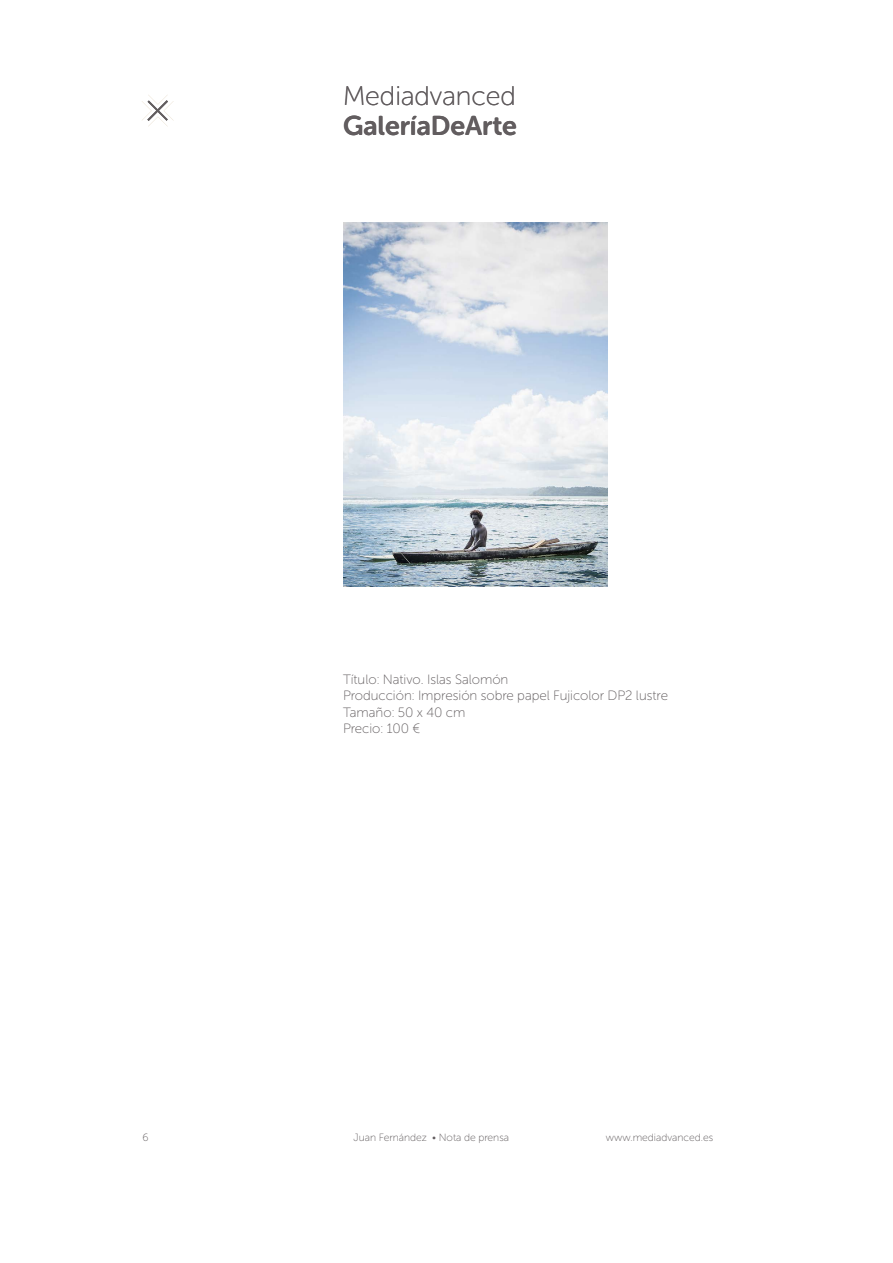
<style>
.page{position:relative;width:893px;height:1263px;background:#fff}
.page>*{position:absolute;margin:0;border:0;box-sizing:border-box;transform-origin:0 0}
.t1{font:27px "Museo Sans Rounded 700";color:#625d5f}
.t2{font:27px "Museo Sans Rounded 100";color:#625d5f}
.t3{font:13.5px/16.2px "Museo Sans Rounded 100";color:#625d5f}
.t4{font:10.5px "Museo Sans Rounded 100";color:#625d5f}
</style>
<div class="page">
<svg style="left:142px;top:95px;width:32px;height:31px"></svg>
<img style="left:343px;top:222px;width:264px;height:365px">
<h1 class="t2" style="left:343px;top:82px;width:174px">Mediadvanced</h1>
<h1 class="t1" style="left:343px;top:111px;width:175px">GaleríaDeArte</h1>
<p class="t3" style="left:343px;top:671px;width:326px">Título: Nativo. Islas Salomón<br>Producción: Impresión sobre papel Fujicolor DP2 lustre<br>Tamaño: 50 x 40 cm<br>Precio: 100 €</p>
<p class="t4" style="left:143px;top:1132px;width:8px">6</p>
<p class="t4" style="left:354px;top:1132px;width:157px">Juan Fernández • Nota de prensa</p>
<p class="t4" style="left:606px;top:1132px;width:109px">www.mediadvanced.es</p>
</div>
